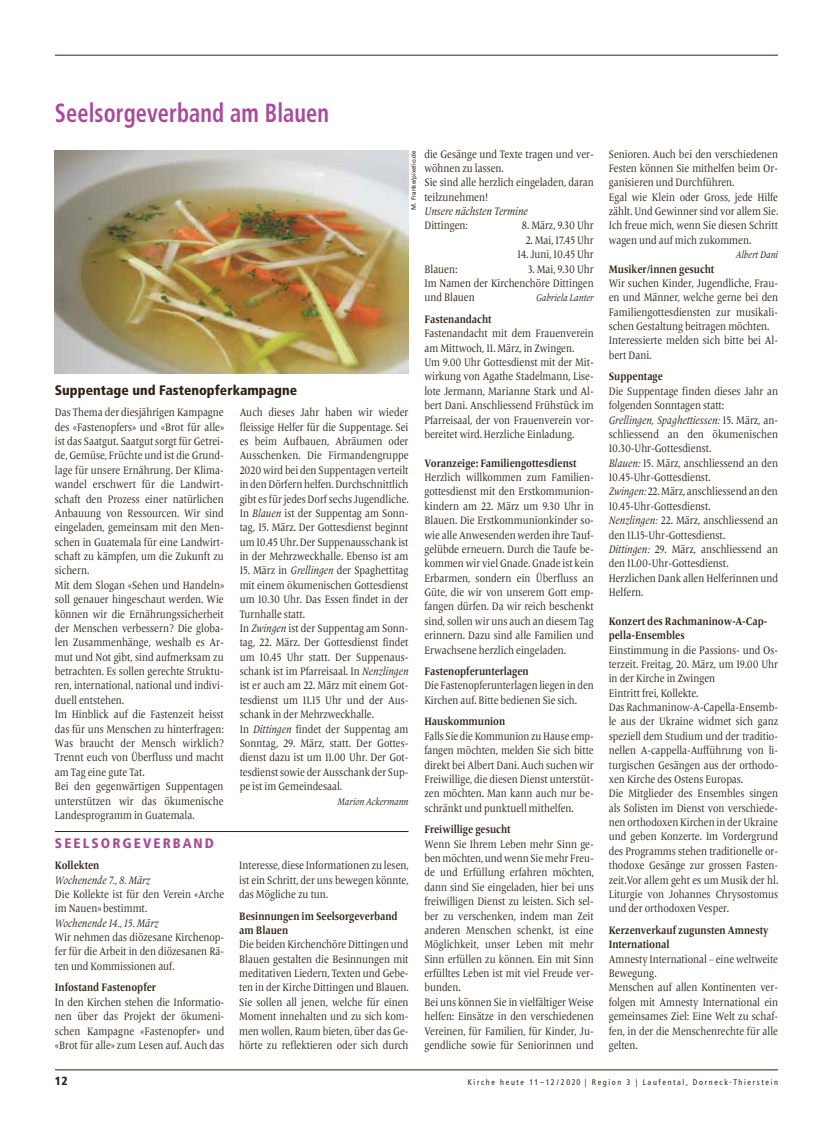
<style>
.page{position:relative;width:833px;height:1134px;background:#fff}
.page>*{position:absolute;margin:0;border:0;box-sizing:border-box;transform-origin:0 0}
.t1{font:700 condensed 26.25px "Frutiger";letter-spacing:.005em;color:#a84a9b;scale:.85 1}
.t2{font:900 condensed 13.75px "Frutiger";color:#2e2113}
.t3{font:900 condensed 13.75px "Frutiger";letter-spacing:.15em;color:#a84a9b}
.t4{font:900 condensed 11.88px "Frutiger";color:#2e2113}
.t5{font:11.25px/14.4px "Frutiger Serif LT Pro";color:#2e2113;scale:.85 1}
.t6{font:700 11.25px/14.4px "Frutiger Serif LT Pro";color:#2e2113;scale:.85 1}
.t7{font:11.25px/14.4px "Frutiger Serif LT Pro";color:#2e2113;scale:.84 1}
.t8{font:italic 11.25px "Frutiger Serif LT Pro";color:#2e2113;scale:.85 1}
.t9{font:italic 10px "Frutiger Serif LT Pro";color:#2e2113;scale:.85 1}
.t10{font:condensed 8.12px "Frutiger";letter-spacing:.2em;color:#2e2113}
.t11{font:6.25px "Frutiger";color:#2e2113}
.s1{font-style:italic}
</style>
<div class="page">
<hr style="left:55px;top:1070px;width:723px;height:1px;background:#2e2113">
<hr style="left:55px;top:55px;width:723px;height:1px;background:#2e2113">
<hr style="left:55px;top:831px;width:353px;height:1px;background:#2e2113">
<img style="left:55px;top:150px;width:353px;height:223px">
<h1 class="t1" style="left:55px;top:97px;width:324px">Seelsorgeverband am Blauen</h1>
<p class="t11" style="left:410px;top:210px;width:61px;rotate:-90deg">M. Franke/pixelio.de</p>
<p class="t5" style="left:424px;top:147px;width:201px">die Gesänge und Texte tragen und ver&shy;wöhnen zu lassen.<br>Sie sind alle herzlich eingeladen, daran teilzunehmen!</p>
<p class="t8" style="left:424px;top:205px;width:123px">Unsere nächsten Termine</p>
<p class="t5" style="left:424px;top:219px;width:53px">Dittingen:</p>
<p class="t5" style="left:522px;top:219px;width:86px">8. März, 9.30 Uhr</p>
<p class="t5" style="left:526px;top:233px;width:82px">2. Mai, 17.45 Uhr</p>
<p class="t5" style="left:517px;top:247px;width:91px">14. Juni, 10.45 Uhr</p>
<p class="t5" style="left:424px;top:262px;width:41px">Blauen:</p>
<p class="t5" style="left:424px;top:262px;width:201px;text-align:justify;text-indent:104px">3. Mai, 9.30 Uhr Im Namen der Kirchenchöre Dittingen und Blauen</p>
<p class="t9" style="left:536px;top:292px;width:69px">Gabriela Lanter</p>
<p class="t2" style="left:55px;top:382px;width:244px">Suppentage und Fastenopferkampagne</p>
<p class="t5" style="left:55px;top:405px;width:201px">Das Thema der diesjährigen Kampagne des «Fastenopfers» und «Brot für alle» ist das Saatgut. Saatgut sorgt für Getrei&shy;de, Gemüse, Früchte und ist die Grund&shy;lage für unsere Ernährung. Der Klima&shy;wandel erschwert für die Landwirt&shy;schaft den Prozess einer natürlichen Anbauung von Ressourcen. Wir sind eingeladen, gemeinsam mit den Men&shy;schen in Guatemala für eine Landwirt&shy;schaft zu kämpfen, um die Zukunft zu sichern.<br>Mit dem Slogan «Sehen und Handeln» soll genauer hingeschaut werden. Wie können wir die Ernährungssicherheit der Menschen verbessern? Die globa&shy;len Zusammenhänge, weshalb es Ar&shy;mut und Not gibt, sind aufmerksam zu betrachten. Es sollen gerechte Struktu&shy;ren, international, national und indivi&shy;duell entstehen.<br>Im Hinblick auf die Fastenzeit heisst das für uns Menschen zu hinterfragen:<br>Was braucht der Mensch wirklich?<br>Trennt euch von Überfluss und macht am Tag eine gute Tat.<br>Bei den gegenwärtigen Suppentagen unterstützen wir das ökumenische Landesprogramm in Guatemala.</p>
<p class="t5" style="left:240px;top:405px;width:200px;text-align:justify">Auch dieses Jahr haben wir wieder fleissige Helfer für die Suppentage. Sei es beim Aufbauen, Abräumen oder Ausschenken. Die Firmandengruppe 2020 wird bei den Suppentagen verteilt in den Dörfern helfen. Durchschnittlich gibt es für jedes Dorf sechs Jugendliche.<br>In <span class="s1">Blauen</span> ist der Suppentag am Sonn&shy;tag, 15. März. Der Gottesdienst beginnt um 10.45 Uhr. Der Suppenausschank ist in der Mehrzweckhalle. Ebenso ist am</p>
<p class="t5" style="left:240px;top:564px;width:200px">15. März in <span class="s1">Grellingen</span> der Spaghettitag mit einem ökumenischen Gottesdienst um 10.30 Uhr. Das Essen findet in der Turnhalle statt.<br>In <span class="s1">Zwingen</span> ist der Suppentag am Sonn&shy;tag, 22. März. Der Gottesdienst findet um 10.45 Uhr statt. Der Suppenaus&shy;schank ist im Pfarreisaal. In <span class="s1">Nenzlingen </span>ist er auch am 22. März mit einem Got&shy;tesdienst um 11.15 Uhr und der Aus&shy;schank in der Mehrzweckhalle.<br>In <span class="s1">Dittingen</span> findet der Suppentag am Sonntag, 29. März, statt. Der Gottes&shy;dienst dazu ist um 11.00 Uhr. Der Got&shy;tesdienst sowie der Ausschank der Sup&shy;pe ist im Gemeindesaal.</p>
<p class="t9" style="left:337px;top:795px;width:85px">Marion Ackermann</p>
<p class="t3" style="left:55px;top:834px;width:161px">SEELSORGEVERBAND</p>
<p class="t6" style="left:55px;top:858px;width:54px">Kollekten</p>
<p class="t8" style="left:55px;top:873px;width:114px">Wochenende 7., 8. März</p>
<p class="t5" style="left:55px;top:887px;width:201px">Die Kollekte ist für den Verein «Arche im Nauen» bestimmt.</p>
<p class="t8" style="left:55px;top:916px;width:123px">Wochenende 14., 15. März</p>
<p class="t5" style="left:55px;top:930px;width:201px;text-align:justify">Wir nehmen das diözesane Kirchenop&shy;fer für die Arbeit in den diözesanen Rä&shy;ten und Kommissionen auf.</p>
<p class="t6" style="left:55px;top:980px;width:120px">Infostand Fastenopfer</p>
<p class="t5" style="left:55px;top:995px;width:201px;text-align:justify">In den Kirchen stehen die Informatio&shy;nen über das Projekt der ökumeni&shy;schen Kampagne «Fastenopfer» und «Brot für alle» zum Lesen auf. Auch das</p>
<p class="t5" style="left:239px;top:858px;width:201px;text-align:justify">Interesse, diese Informationen zu lesen, ist ein Schritt, der uns bewegen könnte, das Mögliche zu tun.</p>
<p class="t6" style="left:239px;top:909px;width:188px">Besinnungen im Seelsorgeverband am Blauen</p>
<p class="t5" style="left:239px;top:937px;width:201px;text-align:justify">Die beiden Kirchenchöre Dittingen und Blauen gestalten die Besinnungen mit meditativen Liedern, Texten und Gebe&shy;ten in der Kirche Dittingen und Blauen.<br>Sie sollen all jenen, welche für einen Moment innehalten und zu sich kom&shy;men wollen, Raum bieten, über das Ge&shy;hörte zu reflektieren oder sich durch</p>
<p class="t6" style="left:424px;top:312px;width:81px">Fastenandacht</p>
<p class="t5" style="left:424px;top:326px;width:201px">Fastenandacht mit dem Frauenverein am Mittwoch, 11. März, in Zwingen.<br>Um 9.00 Uhr Gottesdienst mit der Mit&shy;wirkung von Agathe Stadelmann, Lise&shy;lote Jermann, Marianne Stark und Al&shy;bert Dani. Anschliessend Frühstück im Pfarreisaal, der von Frauenverein vor&shy;bereitet wird. Herzliche Einladung.</p>
<p class="t6" style="left:424px;top:456px;width:181px">Voranzeige: Familiengottesdienst</p>
<p class="t5" style="left:424px;top:470px;width:201px;text-align:justify">Herzlich willkommen zum Familien&shy;gottesdienst mit den Erstkommunion&shy;kindern am 22. März um 9.30 Uhr in Blauen. Die Erstkommunionkinder so&shy;wie alle Anwesenden werden ihre Tauf&shy;gelübde erneuern. Durch die Taufe be&shy;kommen wir viel Gnade. Gnade ist kein Erbarmen, sondern ein Überfluss an Güte, die wir von unserem Gott emp&shy;fangen dürfen. Da wir reich beschenkt sind, sollen wir uns auch an diesem Tag erinnern. Dazu sind alle Familien und Erwachsene herzlich eingeladen.</p>
<p class="t6" style="left:424px;top:664px;width:124px">Fastenopferunterlagen</p>
<p class="t7" style="left:424px;top:679px;width:203px">Die Fastenopferunterlagen liegen in den<br>Kirchen auf. Bitte bedienen Sie sich.</p>
<p class="t6" style="left:424px;top:714px;width:97px">Hauskommunion</p>
<p class="t7" style="left:424px;top:729px;width:203px;text-align:justify">Falls Sie die Kommunion zu Hause emp&shy;fangen möchten, melden Sie sich bitte direkt bei Albert Dani. Auch suchen wir Freiwillige, die diesen Dienst unterstüt&shy;zen möchten. Man kann auch nur be&shy;schränkt und punktuell mithelfen.</p>
<p class="t6" style="left:424px;top:822px;width:103px">Freiwillige gesucht</p>
<p class="t5" style="left:424px;top:837px;width:201px">Wenn Sie Ihrem Leben mehr Sinn ge&shy;ben möchten, und wenn Sie mehr Freu&shy;de und Erfüllung erfahren möchten, dann sind Sie eingeladen, hier bei uns freiwilligen Dienst zu leisten. Sich sel&shy;ber zu verschenken, indem man Zeit anderen Menschen schenkt, ist eine Möglichkeit, unser Leben mit mehr Sinn erfüllen zu können. Ein mit Sinn erfülltes Leben ist mit viel Freude ver&shy;bunden.<br>Bei uns können Sie in vielfältiger Weise helfen: Einsätze in den verschiedenen Vereinen, für Familien, für Kinder, Ju&shy;gendliche sowie für Seniorinnen und</p>
<p class="t5" style="left:609px;top:147px;width:201px">Senioren. Auch bei den verschiedenen Festen können Sie mithelfen beim Or&shy;ganisieren und Durchführen.<br>Egal wie Klein oder Gross, jede Hilfe zählt. Und Gewinner sind vor allem Sie.<br>Ich freue mich, wenn Sie diesen Schritt wagen und auf mich zukommen.</p>
<p class="t9" style="left:736px;top:249px;width:51px">Albert Dani</p>
<p class="t6" style="left:609px;top:262px;width:126px">Musiker/innen gesucht</p>
<p class="t5" style="left:609px;top:276px;width:201px">Wir suchen Kinder, Jugendliche, Frau&shy;en und Männer, welche gerne bei den Familiengottesdiensten zur musikali&shy;schen Gestaltung beitragen möchten.<br>Interessierte melden sich bitte bei Al&shy;bert Dani.</p>
<p class="t6" style="left:609px;top:369px;width:65px">Suppentage</p>
<p class="t5" style="left:609px;top:384px;width:201px">Die Suppentage finden dieses Jahr an folgenden Sonntagen statt:<br><span class="s1">Grellingen, Spaghettiessen:</span> 15. März, an&shy;schliessend an den ökumenischen<br>10.30-Uhr-Gottesdienst.<br><span class="s1">Blauen:</span> 15. März, anschliessend an den<br>10.45-Uhr-Gottesdienst.<br><span class="s1">Zwingen:</span> 22. März, anschliessend an den<br>10.45-Uhr-Gottesdienst.<br><span class="s1">Nenzlingen:</span> 22. März, anschliessend an den 11.15-Uhr-Gottesdienst.<br><span class="s1">Dittingen:</span> 29. März, anschliessend an den 11.00-Uhr-Gottesdienst.<br>Herzlichen Dank allen Helferinnen und<br>Helfern.</p>
<p class="t6" style="left:609px;top:614px;width:188px">Konzert des Rachmaninow-A-Cap&shy;pella-Ensembles</p>
<p class="t5" style="left:609px;top:643px;width:201px">Einstimmung in die Passions- und Os&shy;terzeit. Freitag, 20. März, um 19.00 Uhr in der Kirche in Zwingen<br>Eintritt frei, Kollekte.<br>Das Rachmaninow-A-Capella-Ensemb&shy;le aus der Ukraine widmet sich ganz speziell dem Studium und der traditio&shy;nellen A-cappella-Aufführung von li&shy;turgischen Gesängen aus der orthodo&shy;xen Kirche des Ostens Europas.<br>Die Mitglieder des Ensembles singen als Solisten im Dienst von verschiede&shy;nen orthodoxen Kirchen in der Ukraine und geben Konzerte. Im Vordergrund des Programms stehen traditionelle or&shy;thodoxe Gesänge zur grossen Fasten&shy;zeit.Vor allem geht es um Musik der hl.<br>Liturgie von Johannes Chrysostomus und der orthodoxen Vesper.</p>
<p class="t6" style="left:609px;top:923px;width:189px">Kerzenverkauf zugunsten Amnesty<br>International</p>
<p class="t5" style="left:609px;top:952px;width:201px">Amnesty International – eine weltweite<br>Bewegung.<br>Menschen auf allen Kontinenten ver&shy;folgen mit Amnesty International ein gemeinsames Ziel: Eine Welt zu schaf&shy;fen, in der die Menschenrechte für alle gelten.</p>
<p class="t4" style="left:55px;top:1074px;width:14px">12</p>
<p class="t10" style="left:468px;top:1077px;width:312px">Kirche heute 11–12/2020 | Region 3 | Laufental, Dorneck-Thierstein</p>
</div>
